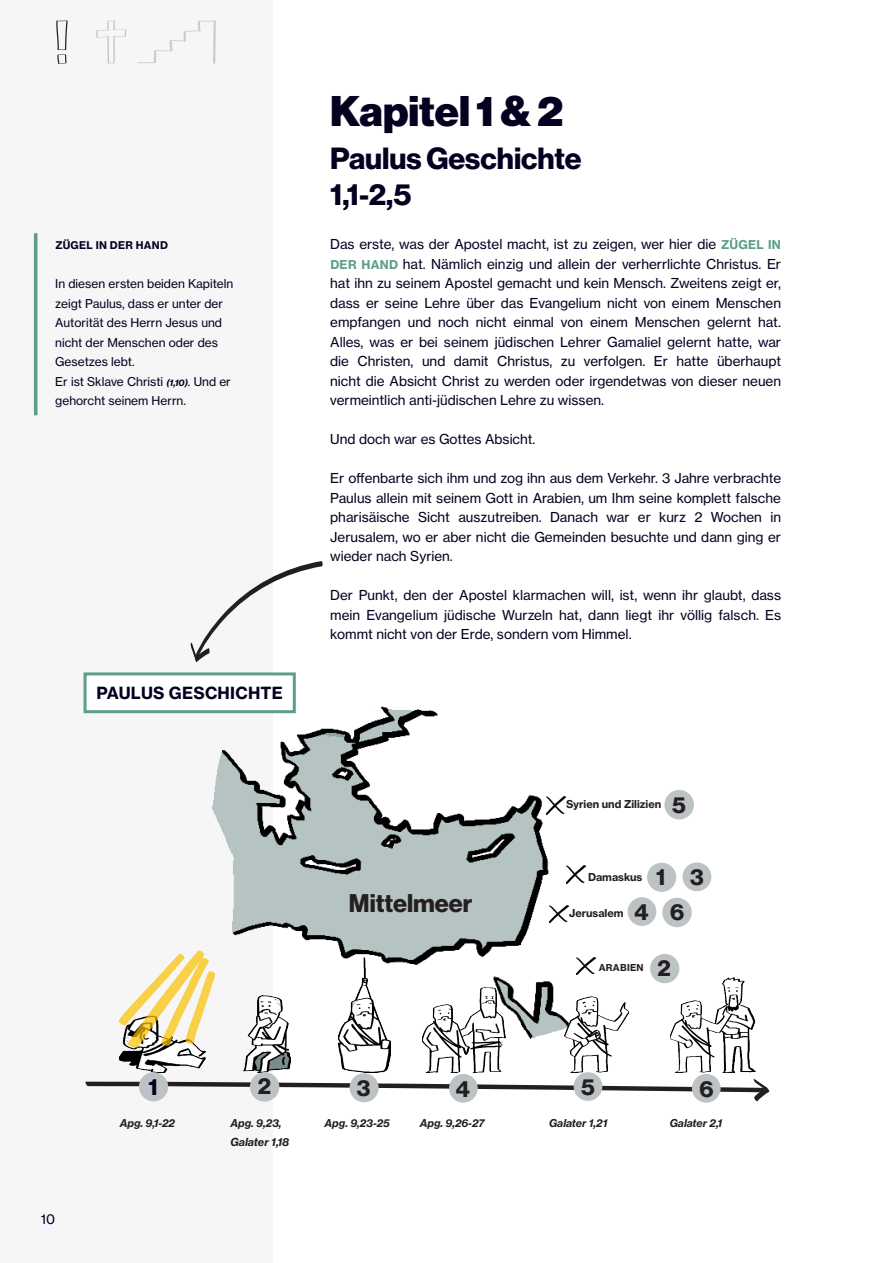
<style>
.page{position:relative;width:893px;height:1263px;background:#fff}
.page>*{position:absolute;margin:0;border:0;box-sizing:border-box;transform-origin:0 0}
.BigHeadline{font:42px "N Haas Grotesk DS Pro 95 Blk";color:#060020}
.SecondHeadline{font:30px "N Haas Grotesk DS Pro 75 Bd";color:#060020}
.SubHeadline{font:25.05px "N Haas Grotesk DS Pro 75 Bd";color:#231f20}
.SubHeadline-2{font:22.8px "N Haas Grotesk DS Pro 75 Bd";color:#231f20}
.SubHeadline-3{font:22.8px "N Haas Grotesk DS Pro 75 Bd";color:#060020}
.Subheadline_framed{font:16.5px "N Haas Grotesk TX Pro 75 Bd";letter-spacing:.015em;color:#060020}
.MainText{font:13.5px/19.5px "N Haas Grotesk TX Pro 55 Rg";color:#060020;text-align:justify}
.Side-Commentary_with_turqoise_border_lef{font:12px/19.5px "N Haas Grotesk TX Pro 55 Rg";color:#060020}
.MainText-2{font:10.95px "N Haas Grotesk TX Pro 76 Bd It";color:#231f20}
.MainText-3{font:10.65px "N Haas Grotesk TX Pro 76 Bd It";color:#231f20}
.Text_small__without_Grid{font:10.65px "N Haas Grotesk TX Pro 75 Bd";color:#231f20}
.Side-Commentary_with_turqoise_border_lef-2{font:10.5px "N Haas Grotesk TX Pro 75 Bd";letter-spacing:.025em;color:#060020}
.Text_small__without_Grid-2{font:9.45px "N Haas Grotesk TX Pro 75 Bd";letter-spacing:.025em;color:#231f20}
.s1{font-family:"N Haas Grotesk TX Pro 76 Bd It";font-size:9px}
.s2{font-family:"N Haas Grotesk TX Pro 75 Bd";font-size:12px;color:#5c9f86}
</style>
<div class="page">
<div style="left:0;top:0;width:272px;height:1263px;background:#f6f6f7"></div>
<svg style="left:85px;top:1078px;width:685px;height:24px"></svg>
<svg style="left:34px;top:233px;width:4px;height:182px"></svg>
<img style="left:213px;top:706px;width:425px;height:333px">
<img style="left:722px;top:977px;width:33px;height:95px">
<img style="left:338px;top:957px;width:52px;height:115px">
<img style="left:120px;top:950px;width:94px;height:122px">
<img style="left:670px;top:1001px;width:61px;height:71px">
<img style="left:565px;top:996px;width:64px;height:76px">
<img style="left:451px;top:987px;width:54px;height:85px">
<img style="left:422px;top:1005px;width:47px;height:67px">
<img style="left:243px;top:995px;width:48px;height:77px">
<img style="left:566px;top:866px;width:19px;height:17px">
<img style="left:546px;top:797px;width:19px;height:17px">
<img style="left:549px;top:905px;width:19px;height:18px">
<img style="left:576px;top:957px;width:20px;height:18px">
<div style="left:139px;top:1072px;width:29px;height:29px;background:#bdc2c5;border-radius:50%"></div>
<div style="left:250px;top:1072px;width:29px;height:30px;background:#bdc2c5;border-radius:50%"></div>
<div style="left:350px;top:1073px;width:29px;height:29px;background:#bdc2c5;border-radius:50%"></div>
<div style="left:449px;top:1074px;width:29px;height:29px;background:#bdc2c5;border-radius:50%"></div>
<div style="left:574px;top:1072px;width:28px;height:29px;background:#bdc2c5;border-radius:50%"></div>
<div style="left:664px;top:790px;width:30px;height:29px;background:#bdc2c5;border-radius:50%"></div>
<div style="left:692px;top:1074px;width:29px;height:29px;background:#bdc2c5;border-radius:50%"></div>
<div style="left:84px;top:672px;width:212px;height:41px;background:#fff;border:3px solid #5c9f86"></div>
<div style="left:650px;top:954px;width:29px;height:29px;background:#bdc2c5;border-radius:50%"></div>
<div style="left:647px;top:863px;width:29px;height:29px;background:#bdc2c5;border-radius:50%"></div>
<div style="left:683px;top:862px;width:28px;height:29px;background:#bdc2c5;border-radius:50%"></div>
<div style="left:628px;top:897px;width:28px;height:29px;background:#bdc2c5;border-radius:50%"></div>
<div style="left:662px;top:898px;width:30px;height:29px;background:#bdc2c5;border-radius:50%"></div>
<svg style="left:190px;top:561px;width:133px;height:101px"></svg>
<svg style="left:56px;top:20px;width:12px;height:44px"></svg>
<svg style="left:96px;top:20px;width:30px;height:44px"></svg>
<svg style="left:137px;top:20px;width:79px;height:44px"></svg>
<p class="BigHeadline" style="left:330px;top:86px;width:234px">Kapitel 1 &amp; 2</p>
<p class="Side-Commentary_with_turqoise_border_lef-2" style="left:55px;top:239px;width:114px">ZÜGEL IN DER HAND</p>
<p class="Side-Commentary_with_turqoise_border_lef" style="left:55px;top:274px;width:180px">In diesen ersten beiden Kapiteln zeigt Paulus, dass er unter der<br>Autorität des Herrn Jesus und nicht der Menschen oder des<br>Gesetzes lebt.</p>
<p class="Side-Commentary_with_turqoise_border_lef" style="left:55px;top:371px;width:177px">Er ist Sklave Christi <span class="s1">(1,10)</span>. Und er gehorcht seinem Herrn.</p>
<p class="Subheadline_framed" style="left:96px;top:682px;width:188px">PAULUS GESCHICHTE</p>
<p class="SecondHeadline" style="left:330px;top:140px;width:253px">Paulus Geschichte</p>
<p class="SecondHeadline" style="left:330px;top:176px;width:83px">1,1-2,5</p>
<p class="MainText" style="left:330px;top:234px;width:452px">Das erste, was der Apostel macht, ist zu zeigen, wer hier die <span class="s2">ZÜGEL IN DER HAND</span> hat. Nämlich einzig und allein der verherrlichte Christus. Er hat ihn zu seinem Apostel gemacht und kein Mensch. Zweitens zeigt er, dass er seine Lehre über das Evangelium nicht von einem Menschen empfangen und noch nicht einmal von einem Menschen gelernt hat.<br>Alles, was er bei seinem jüdischen Lehrer Gamaliel gelernt hatte, war die Christen, und damit Christus, zu verfolgen. Er hatte überhaupt nicht die Absicht Christ zu werden oder irgendetwas von dieser neuen vermeintlich anti-jüdischen Lehre zu wissen.</p>
<p class="MainText" style="left:330px;top:429px;width:207px">Und doch war es Gottes Absicht.</p>
<p class="MainText" style="left:330px;top:468px;width:452px">Er offenbarte sich ihm und zog ihn aus dem Verkehr. 3 Jahre verbrachte Paulus allein mit seinem Gott in Arabien, um Ihm seine komplett falsche pharisäische Sicht auszutreiben. Danach war er kurz 2 Wochen in Jerusalem, wo er aber nicht die Gemeinden besuchte und dann ging er wieder nach Syrien.</p>
<p class="MainText" style="left:330px;top:585px;width:452px">Der Punkt, den der Apostel klarmachen will, ist, wenn ihr glaubt, dass mein Evangelium jüdische Wurzeln hat, dann liegt ihr völlig falsch. Es kommt nicht von der Erde, sondern vom Himmel.</p>
<p class="Text_small__without_Grid" style="left:566px;top:797px;width:97px">Syrien und Zilizien</p>
<p class="SubHeadline-2" style="left:672px;top:791px;width:15px">5</p>
<p class="SubHeadline" style="left:349px;top:888px;width:125px">Mittelmeer</p>
<p class="Text_small__without_Grid" style="left:588px;top:871px;width:56px">Damaskus</p>
<p class="SubHeadline-2" style="left:656px;top:864px;width:11px">1</p>
<p class="SubHeadline-2" style="left:690px;top:863px;width:15px">3</p>
<p class="Text_small__without_Grid" style="left:569px;top:907px;width:56px">Jerusalem</p>
<p class="SubHeadline-2" style="left:634px;top:899px;width:16px">4</p>
<p class="SubHeadline-2" style="left:670px;top:899px;width:16px">6</p>
<p class="Text_small__without_Grid-2" style="left:599px;top:962px;width:46px">ARABIEN</p>
<p class="SubHeadline-2" style="left:658px;top:954px;width:15px">2</p>
<p class="MainText" style="left:41px;top:1209px;width:16px">10</p>
<p class="SubHeadline-3" style="left:148px;top:1073px;width:11px">1</p>
<p class="SubHeadline-2" style="left:258px;top:1073px;width:15px">2</p>
<p class="SubHeadline-2" style="left:357px;top:1074px;width:15px">3</p>
<p class="SubHeadline-2" style="left:456px;top:1075px;width:16px">4</p>
<p class="SubHeadline-2" style="left:581px;top:1073px;width:15px">5</p>
<p class="SubHeadline-2" style="left:699px;top:1075px;width:16px">6</p>
<p class="MainText-3" style="left:120px;top:1116px;width:57px">Apg. 9,1-22</p>
<p class="MainText-3" style="left:230px;top:1116px;width:53px">Apg. 9,23,</p>
<p class="MainText-3" style="left:325px;top:1116px;width:67px">Apg. 9,23-25</p>
<p class="MainText-2" style="left:230px;top:1135px;width:60px">Galater 1,18</p>
<p class="MainText-3" style="left:420px;top:1116px;width:66px">Apg. 9,26-27</p>
<p class="MainText-3" style="left:549px;top:1116px;width:60px">Galater 1,21</p>
<p class="MainText-3" style="left:670px;top:1116px;width:54px">Galater 2,1</p>
</div>
